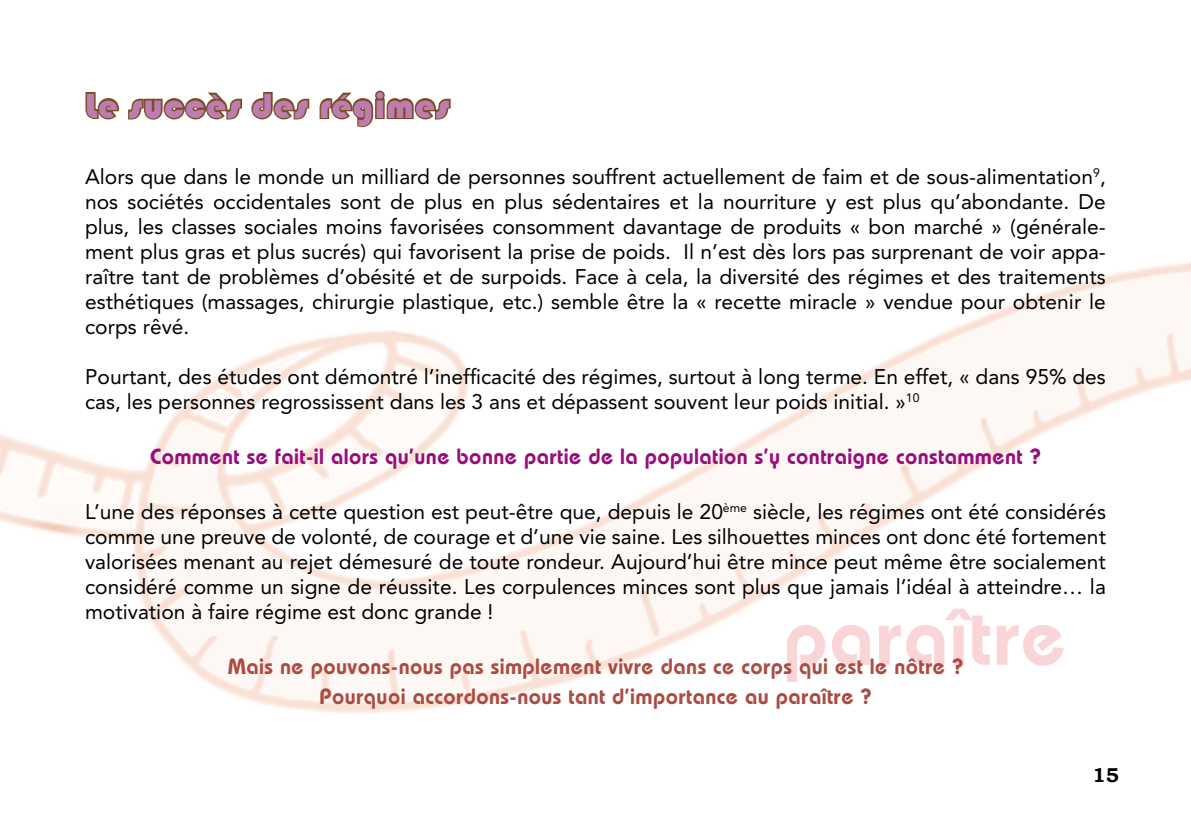
<style>
.page{position:relative;width:1191px;height:840px;background:#fff}
.page>*{position:absolute;margin:0;border:0;box-sizing:border-box;transform-origin:0 0}
.t1{font:36px "Bauhaus 93";letter-spacing:.03em;color:#bd7daf}
.t2{font:600 22px/30px "Bauhaus";letter-spacing:.02em;color:#ac4b42;text-align:center}
.t3{font:600 22px "Bauhaus";letter-spacing:.02em;color:#980d7d}
.t4{font:21px/25px "Avenir";color:#000;text-align:justify}
.t5{font:700 20px "Bookman Old Style";color:#000}
</style>
<div class="page">
<img style="left:0;top:262px;width:1191px;height:452px">
<svg style="left:85px;top:92px;width:34px;height:28px"></svg>
<svg style="left:128px;top:92px;width:114px;height:28px"></svg>
<svg style="left:251px;top:92px;width:59px;height:28px"></svg>
<svg style="left:319px;top:90px;width:132px;height:38px"></svg>
<svg style="left:787px;top:608px;width:276px;height:73px"></svg>
<h1 class="t1" style="left:85px;top:85px;width:366px">Le succès des régimes</h1>
<p class="t4" style="left:85px;top:164px;width:1022px">Alors que dans le monde un milliard de personnes souffrent actuellement de faim et de sous-alimentation<sup>9</sup>, nos sociétés occidentales sont de plus en plus sédentaires et la nourriture y est plus qu’abondante. De plus, les classes sociales moins favorisées consomment davantage de produits « bon marché » (générale&shy;ment plus gras et plus sucrés) qui favorisent la prise de poids. Il n’est dès lors pas surprenant de voir appa&shy;raître tant de problèmes d’obésité et de surpoids. Face à cela, la diversité des régimes et des traitements esthétiques (massages, chirurgie plastique, etc.) semble être la « recette miracle » vendue pour obtenir le corps rêvé.</p>
<p class="t4" style="left:85px;top:364px;width:1022px">Pourtant, des études ont démontré l’inefficacité des régimes, surtout à long terme. En effet, « dans 95% des cas, les personnes regrossissent dans les 3 ans et dépassent souvent leur poids initial. »<sup>10</sup></p>
<p class="t3" style="left:150px;top:442px;width:892px">Comment se fait-il alors qu’une bonne partie de la population s’y contraigne constamment ?</p>
<p class="t4" style="left:85px;top:499px;width:1022px">L’une des réponses à cette question est peut-être que, depuis le 20<sup>ème</sup> siècle, les régimes ont été considérés comme une preuve de volonté, de courage et d’une vie saine. Les silhouettes minces ont donc été fortement valorisées menant au rejet démesuré de toute rondeur. Aujourd’hui être mince peut même être socialement considéré comme un signe de réussite. Les corpulences minces sont plus que jamais l’idéal à atteindre… la motivation à faire régime est donc grande !</p>
<p class="t2" style="left:228px;top:650px;width:737px">Mais ne pouvons-nous pas simplement vivre dans ce corps qui est le nôtre ?<br>Pourquoi accordons-nous tant d’importance au paraître ?</p>
<p class="t5" style="left:1092px;top:763px;width:28px">15</p>
</div>
